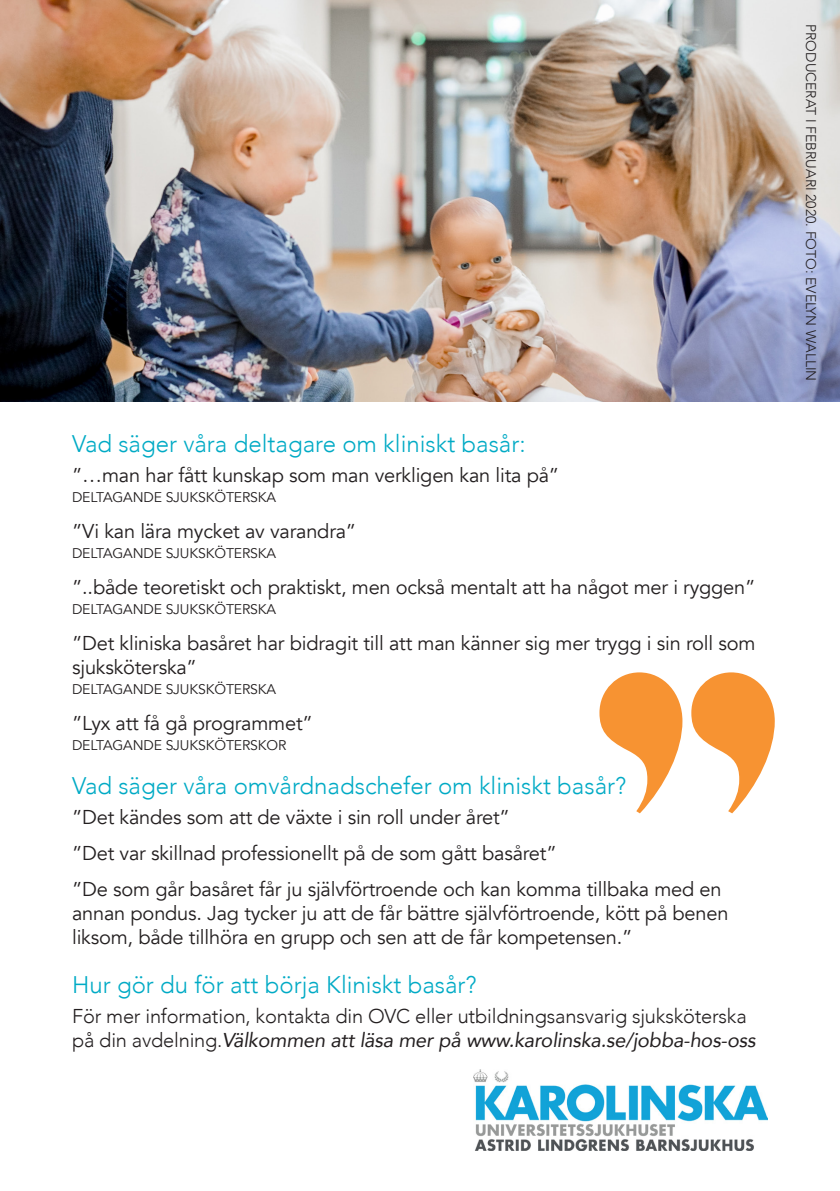
<style>
.page{position:relative;width:840px;height:1191px;background:#fff}
.page>*{position:absolute;margin:0;border:0;box-sizing:border-box;transform-origin:0 0}
.t1{font:443.4px "Caslon Gra D";color:#f79332}
.t2{font:300 24px "Avenir";color:#00aac5}
.t3{font:20px/24px "Avenir";letter-spacing:-.01em;color:#231f20}
.t4{font:300 20px/24px "Avenir";letter-spacing:-.01em;color:#231f20}
.t5{font:14px "Avenir";letter-spacing:-.01em;color:#231f20}
.t6{font:300 14px "Avenir";color:#231f20}
.s1{font-weight:400;font-style:italic}
</style>
<div class="page">
<img style="left:0;top:0;width:839px;height:401px">
<img style="left:473px;top:1069px;width:294px;height:81px">
<p class="t2" style="left:72px;top:430px;width:455px">Vad säger våra deltagare om kliniskt basår:</p>
<p class="t3" style="left:72px;top:464px;width:488px">”…man har fått kunskap som man verkligen kan lita på”</p>
<p class="t5" style="left:72px;top:489px;width:205px">DELTAGANDE SJUKSKÖTERSKA</p>
<p class="t3" style="left:72px;top:520px;width:285px">”Vi kan lära mycket av varandra”</p>
<p class="t5" style="left:72px;top:545px;width:205px">DELTAGANDE SJUKSKÖTERSKA</p>
<p class="t3" style="left:72px;top:576px;width:684px">”..både teoretiskt och praktiskt, men också mentalt att ha något mer i ryggen”</p>
<p class="t5" style="left:72px;top:601px;width:205px">DELTAGANDE SJUKSKÖTERSKA</p>
<p class="t3" style="left:72px;top:632px;width:684px">”Det kliniska basåret har bidragit till att man känner sig mer trygg i sin roll som sjuksköterska”</p>
<p class="t5" style="left:72px;top:681px;width:205px">DELTAGANDE SJUKSKÖTERSKA</p>
<p class="t3" style="left:72px;top:712px;width:242px">”Lyx att få gå programmet”</p>
<p class="t5" style="left:72px;top:737px;width:216px">DELTAGANDE SJUKSKÖTERSKOR</p>
<p class="t2" style="left:72px;top:772px;width:555px">Vad säger våra omvårdnadschefer om kliniskt basår?</p>
<p class="t3" style="left:72px;top:806px;width:439px">”Det kändes som att de växte i sin roll under året”</p>
<p class="t3" style="left:72px;top:842px;width:486px">”Det var skillnad professionellt på de som gått basåret”</p>
<p class="t3" style="left:72px;top:878px;width:657px">”De som går basåret får ju självförtroende och kan komma tillbaka med en annan pondus. Jag tycker ju att de får bättre självförtroende, kött på benen liksom, både tillhöra en grupp och sen att de får kompetensen.”</p>
<p class="t2" style="left:72px;top:970px;width:406px">Hur gör du för att börja Kliniskt basår?</p>
<p class="t4" style="left:72px;top:1004px;width:684px">För mer information, kontakta din OVC eller utbildningsansvarig sjuksköterska på din avdelning.<span class="s1">Välkommen att läsa mer på www.karolinska.se/jobba-hos-oss</span></p>
<p class="t1" style="left:590px;top:591px;width:194px">”</p>
<p class="t6" style="left:818px;top:24px;width:358px;rotate:90deg">PRODUCERAT I FEBRUARI 2020. FOTO: EVELYN WALLIN</p>
</div>
